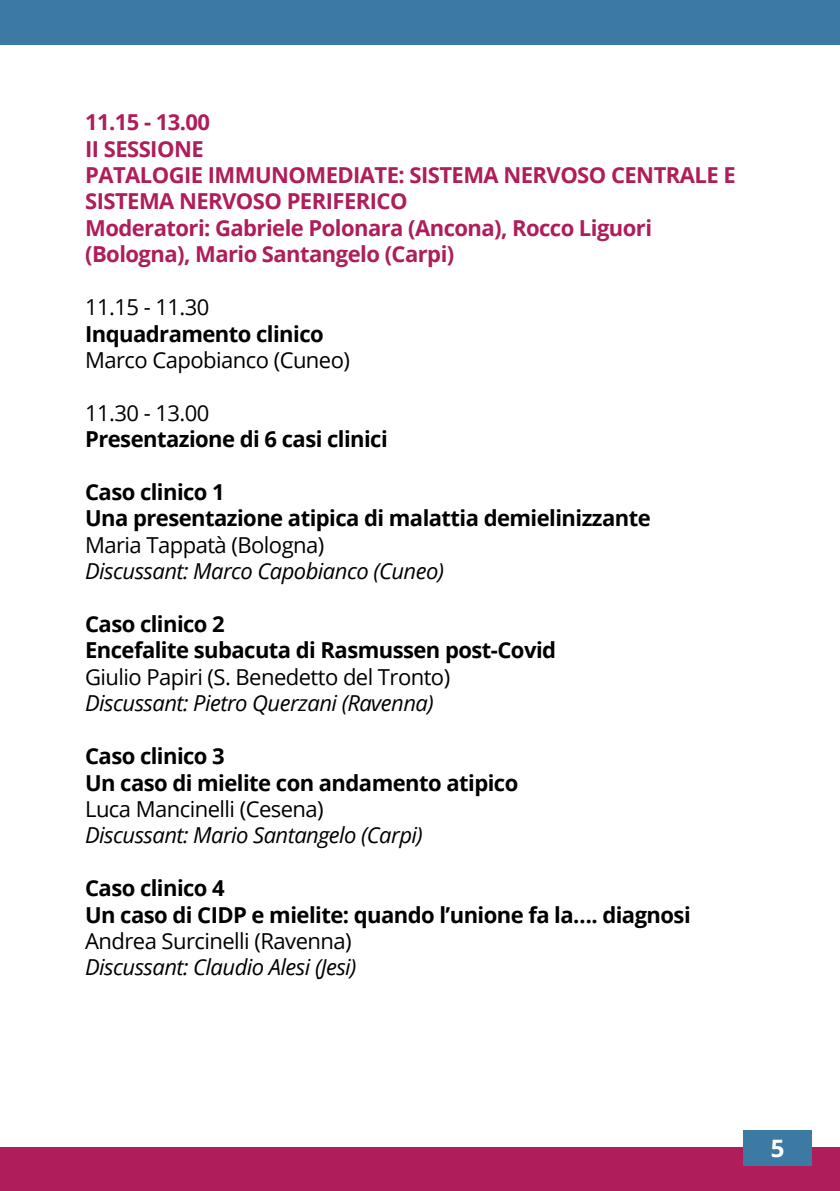
<style>
.page{position:relative;width:840px;height:1191px;background:#fff}
.page>*{position:absolute;margin:0;border:0;box-sizing:border-box;transform-origin:0 0}
.t1{font:700 24px "Open Sans";color:#fff}
.t2{font:700 22px/26.4px "Open Sans";letter-spacing:-.025em;color:#000}
.t3{font:700 22px/26.4px "Open Sans";letter-spacing:-.025em;color:#af1d5b}
.t4{font:22px "Open Sans";letter-spacing:-.025em;color:#000}
.t5{font:italic 22px "Open Sans";letter-spacing:-.025em;color:#000}
</style>
<div class="page">
<div style="left:0;top:0;width:839px;height:44px;background:#3c7aa4"></div>
<div style="left:0;top:1147px;width:839px;height:44px;background:#af1d5b"></div>
<div style="left:743px;top:1129px;width:68px;height:36px;background:#3c7aa4"></div>
<p class="t3" style="left:85px;top:108px;width:651px">11.15 - 13.00<br>II SESSIONE<br>PATALOGIE IMMUNOMEDIATE: SISTEMA NERVOSO CENTRALE E SISTEMA NERVOSO PERIFERICO<br>Moderatori: Gabriele Polonara (Ancona), Rocco Liguori (Bologna), Mario Santangelo (Carpi)</p>
<p class="t4" style="left:85px;top:292px;width:126px">11.15 - 11.30</p>
<p class="t2" style="left:85px;top:320px;width:240px">Inquadramento clinico</p>
<p class="t4" style="left:85px;top:345px;width:266px">Marco Capobianco (Cuneo)</p>
<p class="t4" style="left:85px;top:398px;width:126px">11.30 - 13.00</p>
<p class="t2" style="left:85px;top:425px;width:304px">Presentazione di 6 casi clinici</p>
<p class="t2" style="left:85px;top:478px;width:567px">Caso clinico 1<br>Una presentazione atipica di malattia demielinizzante</p>
<p class="t4" style="left:85px;top:530px;width:241px">Maria Tappatà (Bologna)</p>
<p class="t5" style="left:85px;top:556px;width:360px">Discussant: Marco Capobianco (Cuneo)</p>
<p class="t2" style="left:85px;top:610px;width:472px">Caso clinico 2<br>Encefalite subacuta di Rasmussen post-Covid</p>
<p class="t4" style="left:85px;top:662px;width:366px">Giulio Papiri (S. Benedetto del Tronto)</p>
<p class="t5" style="left:85px;top:688px;width:350px">Discussant: Pietro Querzani (Ravenna)</p>
<p class="t2" style="left:85px;top:742px;width:434px">Caso clinico 3<br>Un caso di mielite con andamento atipico</p>
<p class="t4" style="left:85px;top:794px;width:240px">Luca Mancinelli (Cesena)</p>
<p class="t5" style="left:85px;top:820px;width:339px">Discussant: Mario Santangelo (Carpi)</p>
<p class="t2" style="left:85px;top:874px;width:606px">Caso clinico 4<br>Un caso di CIDP e mielite: quando l’unione fa la…. diagnosi</p>
<p class="t4" style="left:85px;top:926px;width:268px">Andrea Surcinelli (Ravenna)</p>
<p class="t5" style="left:85px;top:952px;width:273px">Discussant: Claudio Alesi (Jesi)</p>
<p class="t1" style="left:770px;top:1131px;width:15px">5</p>
</div>
